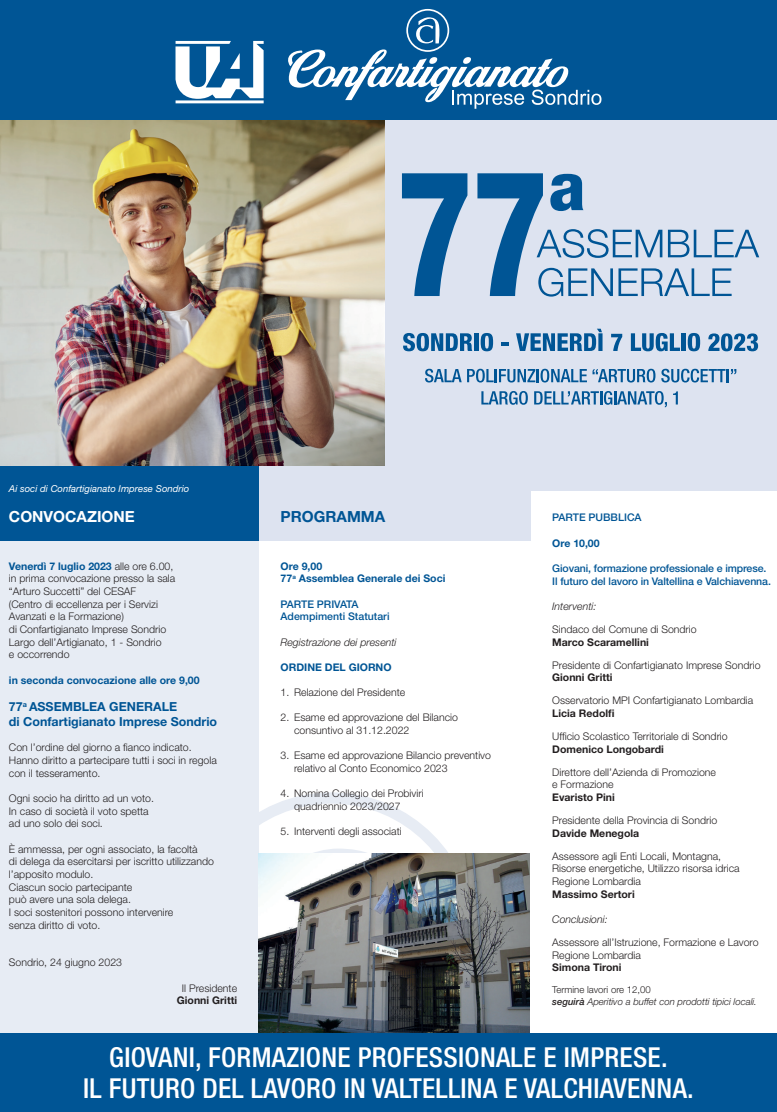
<style>
.page{position:relative;width:777px;height:1112px;background:#fff}
.page>*{position:absolute;margin:0;border:0;box-sizing:border-box;transform-origin:0 0}
.t1{font:500 condensed 27.5px/31px "Helvetica Neue LT Std";letter-spacing:.01em;color:#fff;text-align:center}
.t2{font:700 15.3px "Helvetica Neue LT Std";color:#fff}
.t3{font:700 15.3px "Helvetica Neue LT Std";color:#005595}
.t4{font:700 12.5px/14.9px "Helvetica Neue LT Std";color:#005595}
.t5{font:300 10.5px/12.6px "Helvetica Neue LT Std";color:#231f20}
.t6{font:500 10.5px/12.6px "Helvetica Neue LT Std";letter-spacing:-.01em;color:#005595}
.t7{font:700 10.5px "Helvetica Neue LT Std";color:#231f20}
.t8{font:700 10.5px/12.6px "Helvetica Neue LT Std";color:#005595}
.t9{font:italic 300 10.5px "Helvetica Neue LT Std";color:#231f20}
.t10{font:italic 300 9.6px/11.5px "Helvetica Neue LT Std";color:#231f20}
.t11{font:italic 9.6px "Helvetica Neue LT Std";color:#fff}
.s1{font-weight:700;color:#005595}
.s2{font-style:normal}
.s3{font-weight:500}
</style>
<div class="page">
<svg style="left:259px;top:792px;width:189px;height:61px"></svg>
<svg style="left:259px;top:848px;width:154px;height:5px"></svg>
<div style="left:0;top:463px;width:259px;height:78px;background:#005595"></div>
<div style="left:259px;top:463px;width:271px;height:78px;background:#dde3f0"></div>
<div style="left:0;top:541px;width:259px;height:492px;background:#e7ecf4"></div>
<div style="left:530px;top:463px;width:247px;height:27px;background:#dde3f0"></div>
<div style="left:385px;top:13px;width:391px;height:453px;background:#dde3f0"></div>
<svg style="left:402px;top:173px;width:65px;height:123px"></svg>
<svg style="left:477px;top:173px;width:282px;height:123px"></svg>
<img style="left:0;top:119px;width:350px;height:344px">
<img style="left:350px;top:119px;width:35px;height:344px">
<img style="left:0;top:463px;width:385px;height:2px">
<div style="left:0;top:0;width:777px;height:119px;background:#005595"></div>
<svg style="left:175px;top:41px;width:89px;height:62px"></svg>
<svg style="left:288px;top:9px;width:313px;height:100px"></svg>
<svg style="left:403px;top:333px;width:69px;height:18px"></svg>
<hr style="left:474px;top:333px;width:4px;height:18px;background:#005595">
<svg style="left:480px;top:333px;width:13px;height:18px"></svg>
<svg style="left:501px;top:342px;width:8px;height:3px"></svg>
<svg style="left:516px;top:328px;width:86px;height:23px"></svg>
<svg style="left:611px;top:334px;width:11px;height:17px"></svg>
<svg style="left:631px;top:333px;width:49px;height:18px"></svg>
<hr style="left:681px;top:333px;width:4px;height:18px;background:#005595">
<svg style="left:687px;top:333px;width:13px;height:18px"></svg>
<svg style="left:708px;top:333px;width:50px;height:18px"></svg>
<svg style="left:425px;top:368px;width:230px;height:14px"></svg>
<svg style="left:661px;top:368px;width:75px;height:14px"></svg>
<svg style="left:481px;top:391px;width:47px;height:13px"></svg>
<svg style="left:534px;top:391px;width:133px;height:16px"></svg>
<svg style="left:673px;top:391px;width:5px;height:13px"></svg>
<img style="left:258px;top:853px;width:272px;height:179px">
<div style="left:0;top:1032px;width:777px;height:79px;background:#005595"></div>
<p class="t11" style="left:9px;top:483px;width:182px">Ai soci di Confartigianato Imprese Sondrio</p>
<h2 class="t2" style="left:9px;top:507px;width:127px">CONVOCAZIONE</h2>
<h2 class="t3" style="left:281px;top:507px;width:106px">PROGRAMMA</h2>
<p class="t5" style="left:9px;top:559px;width:168px"><span class="s1">Venerdì 7 luglio 2023</span> alle ore 6.00, in prima convocazione presso la sala “Arturo Succetti” del CESAF<br>(Centro di eccellenza per i Servizi<br>Avanzati e la Formazione)<br>di Confartigianato Imprese Sondrio<br>Largo dell’Artigianato, 1 - Sondrio<br>e occorrendo</p>
<p class="t8" style="left:9px;top:673px;width:192px">in seconda convocazione alle ore 9,00</p>
<p class="t4" style="left:9px;top:698px;width:210px">77<sup>a</sup> ASSEMBLEA GENERALE<br>di Confartigianato Imprese Sondrio</p>
<p class="t5" style="left:9px;top:741px;width:209px">Con l’ordine del giorno a fianco indicato.<br>Hanno diritto a partecipare tutti i soci in regola con il tesseramento.</p>
<p class="t5" style="left:9px;top:791px;width:147px">Ogni socio ha diritto ad un voto.<br>In caso di società il voto spetta ad uno solo dei soci.</p>
<p class="t5" style="left:9px;top:842px;width:206px">È ammessa, per ogni associato, la facoltà<br>di delega da esercitarsi per iscritto utilizzando l’apposito modulo.<br>Ciascun socio partecipante<br>può avere una sola delega.<br>I soci sostenitori possono intervenire<br>senza diritto di voto.</p>
<p class="t5" style="left:9px;top:956px;width:115px">Sondrio, 24 giugno 2023</p>
<p class="t5" style="left:182px;top:981px;width:57px">Il Presidente</p>
<p class="t7" style="left:177px;top:993px;width:62px">Gionni Gritti</p>
<p class="t8" style="left:280px;top:559px;width:166px">Ore 9,00<br>77<sup>a</sup> Assemblea Generale dei Soci</p>
<p class="t6" style="left:280px;top:597px;width:110px">PARTE PRIVATA<br>Adempimenti Statutari</p>
<p class="t9" style="left:280px;top:635px;width:117px">Registrazione dei presenti</p>
<p class="t8" style="left:280px;top:660px;width:113px">ORDINE DEL GIORNO</p>
<p class="t5" style="left:280px;top:685px;width:126px">1. Relazione del Presidente</p>
<p class="t5" style="left:294px;top:711px;width:165px;text-indent:-14px">2. Esame ed approvazione del Bilancio consuntivo al 31.12.2022</p>
<p class="t5" style="left:294px;top:749px;width:198px;text-indent:-14px">3. Esame ed approvazione Bilancio preventivo relativo al Conto Economico 2023</p>
<p class="t5" style="left:294px;top:787px;width:131px;text-indent:-14px">4. Nomina Collegio dei Probiviri quadriennio 2023/2027</p>
<p class="t5" style="left:280px;top:824px;width:123px">5. Interventi degli associati</p>
<p class="t6" style="left:552px;top:511px;width:91px">PARTE PUBBLICA</p>
<p class="t8" style="left:552px;top:536px;width:49px">Ore 10,00</p>
<p class="t6" style="left:552px;top:561px;width:220px">Giovani, formazione professionale e imprese.<br>Il futuro del lavoro in Valtellina e Valchiavenna.</p>
<p class="t9" style="left:552px;top:600px;width:46px">Interventi:</p>
<p class="t5" style="left:552px;top:622px;width:146px">Sindaco del Comune di Sondrio</p>
<p class="t7" style="left:552px;top:635px;width:98px">Marco Scaramellini</p>
<p class="t5" style="left:552px;top:658px;width:210px">Presidente di Confartigianato Imprese Sondrio</p>
<p class="t7" style="left:552px;top:671px;width:62px">Gionni Gritti</p>
<p class="t5" style="left:552px;top:694px;width:203px">Osservatorio MPI Confartigianato Lombardia</p>
<p class="t7" style="left:552px;top:706px;width:64px">Licia Redolfi</p>
<p class="t5" style="left:552px;top:729px;width:177px">Ufficio Scolastico Territoriale di Sondrio</p>
<p class="t7" style="left:552px;top:742px;width:113px">Domenico Longobardi</p>
<p class="t5" style="left:552px;top:765px;width:165px">Direttore dell’Azienda di Promozione e Formazione</p>
<p class="t7" style="left:552px;top:790px;width:64px">Evaristo Pini</p>
<p class="t5" style="left:552px;top:813px;width:166px">Presidente della Provincia di Sondrio</p>
<p class="t7" style="left:552px;top:826px;width:89px">Davide Menegola</p>
<p class="t5" style="left:552px;top:849px;width:189px">Assessore agli Enti Locali, Montagna,<br>Risorse energetiche, Utilizzo risorsa idrica<br>Regione Lombardia</p>
<p class="t7" style="left:552px;top:887px;width:84px">Massimo Sertori</p>
<p class="t9" style="left:552px;top:912px;width:57px">Conclusioni:</p>
<p class="t5" style="left:552px;top:935px;width:208px">Assessore all’Istruzione, Formazione e Lavoro<br>Regione Lombardia</p>
<p class="t7" style="left:552px;top:960px;width:71px">Simona Tironi</p>
<p class="t10" style="left:552px;top:983px;width:206px"><span class="s2">Termine lavori ore 12,00<br></span><span class="s3">seguirà</span> Aperitivo a buffet con prodotti tipici locali.</p>
<h1 class="t1" style="left:83px;top:1040px;width:612px">GIOVANI, FORMAZIONE PROFESSIONALE E IMPRESE.<br>IL FUTURO DEL LAVORO IN VALTELLINA E VALCHIAVENNA.</h1>
</div>
